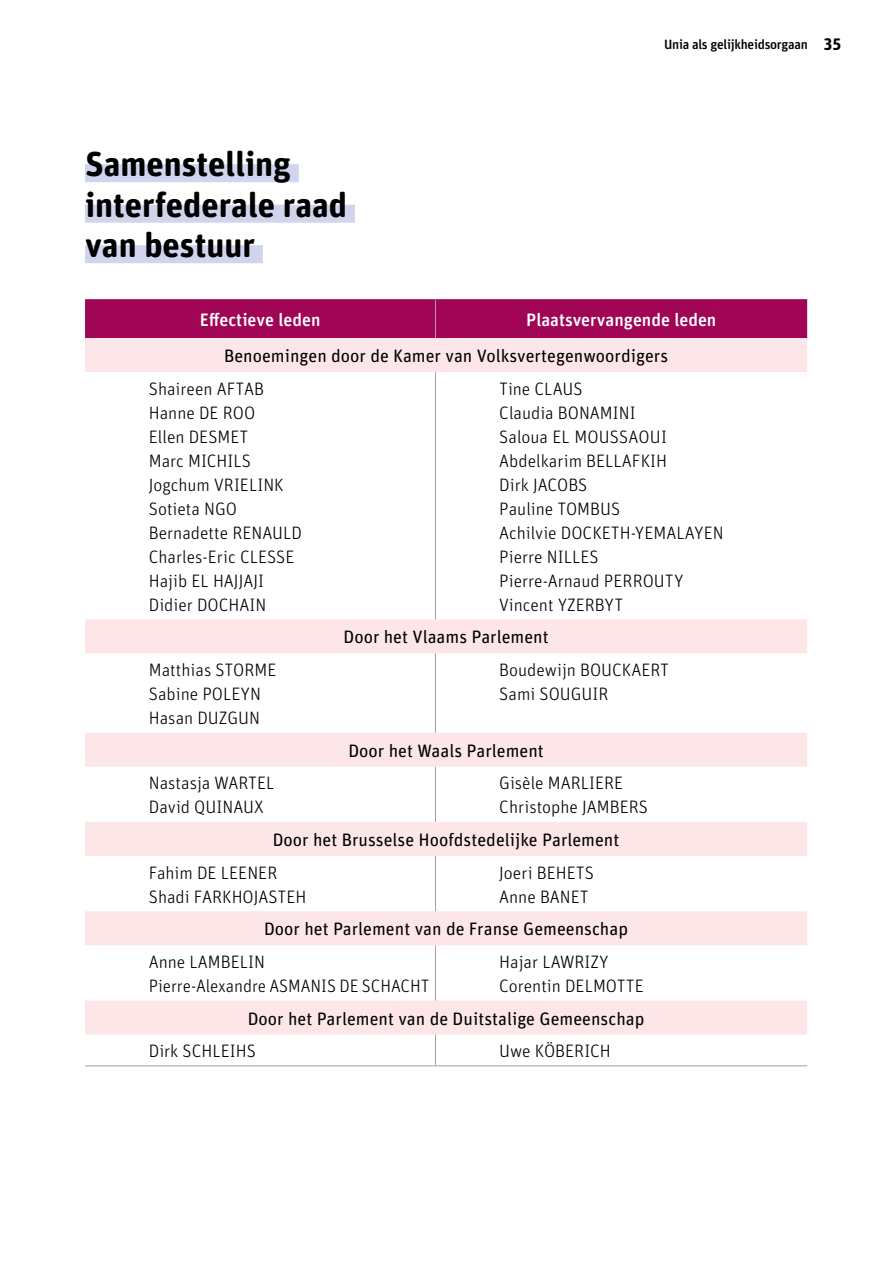
<style>
.page{position:relative;width:893px;height:1263px;background:#fff}
.page>*{position:absolute;margin:0;border:0;box-sizing:border-box;transform-origin:0 0}
.Titel_niveau_2{font:700 34.5px/40.5px "Unit Rounded OT";color:#000}
.Texte{font:300 18px "Unit Rounded OT";color:#000}
.Texte-2{font:18px "Unit Rounded OT";color:#000}
.Texte-3{font:500 18px "Unit Rounded OT";color:#fff}
.t1{font:500 13.5px "Unit Rounded OT";letter-spacing:-.02em;color:#000}
.s1{font-weight:700;font-size:16.5px}
</style>
<div class="page">
<div style="left:85px;top:164px;width:214px;height:18px;background:#d0d5ed"></div>
<div style="left:85px;top:205px;width:270px;height:18px;background:#d0d5ed"></div>
<div style="left:85px;top:245px;width:178px;height:18px;background:#d0d5ed"></div>
<div style="left:85px;top:300px;width:722px;height:38px;background:#a10656"></div>
<svg style="left:85px;top:338px;width:722px;height:696px"></svg>
<hr style="left:85px;top:299px;width:350px;height:1px;background:#a10656">
<hr style="left:435px;top:299px;width:372px;height:1px;background:#a10656">
<hr style="left:85px;top:1065px;width:350px;height:1px;background:#aa9da3">
<hr style="left:435px;top:1065px;width:372px;height:1px;background:#aa9da3">
<hr style="left:435px;top:300px;width:1px;height:38px;background:#aa9da3">
<hr style="left:435px;top:372px;width:1px;height:247px;background:#aa9da3">
<hr style="left:435px;top:653px;width:1px;height:80px;background:#aa9da3">
<hr style="left:435px;top:767px;width:1px;height:55px;background:#aa9da3">
<hr style="left:435px;top:856px;width:1px;height:55px;background:#aa9da3">
<hr style="left:435px;top:945px;width:1px;height:55px;background:#aa9da3">
<hr style="left:435px;top:1034px;width:1px;height:31px;background:#aa9da3">
<p class="Titel_niveau_2" style="left:85px;top:143px;width:264px">Samenstelling interfederale raad van bestuur</p>
<p class="t1" style="left:664px;top:36px;width:179px">Unia als gelijkheidsorgaan <span class="s1">35</span></p>
<p class="Texte-3" style="left:200px;top:308px;width:122px">Effectieve leden</p>
<p class="Texte-3" style="left:526px;top:308px;width:192px">Plaatsvervangende leden</p>
<p class="Texte-2" style="left:224px;top:345px;width:446px">Benoemingen door de Kamer van Volksvertegenwoordigers</p>
<p class="Texte" style="left:149px;top:378px;width:117px">Shaireen AFTAB</p>
<p class="Texte" style="left:149px;top:402px;width:108px">Hanne DE ROO</p>
<p class="Texte" style="left:149px;top:426px;width:101px">Ellen DESMET</p>
<p class="Texte" style="left:149px;top:450px;width:104px">Marc MICHILS</p>
<p class="Texte" style="left:149px;top:474px;width:136px">Jogchum VRIELINK</p>
<p class="Texte" style="left:149px;top:498px;width:90px">Sotieta NGO</p>
<p class="Texte" style="left:149px;top:522px;width:155px">Bernadette RENAULD</p>
<p class="Texte" style="left:149px;top:546px;width:147px">Charles-Eric CLESSE</p>
<p class="Texte" style="left:149px;top:570px;width:117px">Hajib EL HAJJAJI</p>
<p class="Texte" style="left:149px;top:594px;width:119px">Didier DOCHAIN</p>
<p class="Texte" style="left:499px;top:378px;width:85px">Tine CLAUS</p>
<p class="Texte" style="left:499px;top:402px;width:138px">Claudia BONAMINI</p>
<p class="Texte" style="left:499px;top:426px;width:169px">Saloua EL MOUSSAOUI</p>
<p class="Texte" style="left:499px;top:450px;width:169px">Abdelkarim BELLAFKIH</p>
<p class="Texte" style="left:499px;top:474px;width:90px">Dirk JACOBS</p>
<p class="Texte" style="left:499px;top:498px;width:122px">Pauline TOMBUS</p>
<p class="Texte" style="left:499px;top:522px;width:226px">Achilvie DOCKETH-YEMALAYEN</p>
<p class="Texte" style="left:499px;top:546px;width:101px">Pierre NILLES</p>
<p class="Texte" style="left:499px;top:570px;width:186px">Pierre-Arnaud PERROUTY</p>
<p class="Texte" style="left:499px;top:594px;width:126px">Vincent YZERBYT</p>
<p class="Texte-2" style="left:343px;top:626px;width:207px">Door het Vlaams Parlement</p>
<p class="Texte" style="left:149px;top:659px;width:129px">Matthias STORME</p>
<p class="Texte" style="left:149px;top:683px;width:114px">Sabine POLEYN</p>
<p class="Texte" style="left:149px;top:707px;width:113px">Hasan DUZGUN</p>
<p class="Texte" style="left:499px;top:659px;width:171px">Boudewijn BOUCKAERT</p>
<p class="Texte" style="left:499px;top:683px;width:111px">Sami SOUGUIR</p>
<p class="Texte-2" style="left:348px;top:739px;width:197px">Door het Waals Parlement</p>
<p class="Texte" style="left:499px;top:773px;width:126px">Gisèle MARLIERE</p>
<p class="Texte" style="left:499px;top:797px;width:150px">Christophe JAMBERS</p>
<p class="Texte-2" style="left:273px;top:828px;width:348px">Door het Brusselse Hoofdstedelijke Parlement</p>
<p class="Texte" style="left:149px;top:862px;width:130px">Fahim DE LEENER</p>
<p class="Texte" style="left:149px;top:886px;width:159px">Shadi FARKHOJASTEH</p>
<p class="Texte" style="left:149px;top:773px;width:127px">Nastasja WARTEL</p>
<p class="Texte" style="left:149px;top:797px;width:116px">David QUINAUX</p>
<p class="Texte" style="left:499px;top:862px;width:96px">Joeri BEHETS</p>
<p class="Texte" style="left:499px;top:886px;width:91px">Anne BANET</p>
<p class="Texte-2" style="left:264px;top:918px;width:366px">Door het Parlement van de Franse Gemeenschap</p>
<p class="Texte" style="left:149px;top:951px;width:118px">Anne LAMBELIN</p>
<p class="Texte" style="left:149px;top:975px;width:282px">Pierre-Alexandre ASMANIS DE SCHACHT</p>
<p class="Texte" style="left:499px;top:951px;width:111px">Hajar LAWRIZY</p>
<p class="Texte" style="left:499px;top:975px;width:146px">Corentin DELMOTTE</p>
<p class="Texte-2" style="left:248px;top:1007px;width:398px">Door het Parlement van de Duitstalige Gemeenschap</p>
<p class="Texte" style="left:149px;top:1041px;width:109px">Dirk SCHLEIHS</p>
<p class="Texte" style="left:499px;top:1041px;width:113px">Uwe KÖBERICH</p>
</div>
